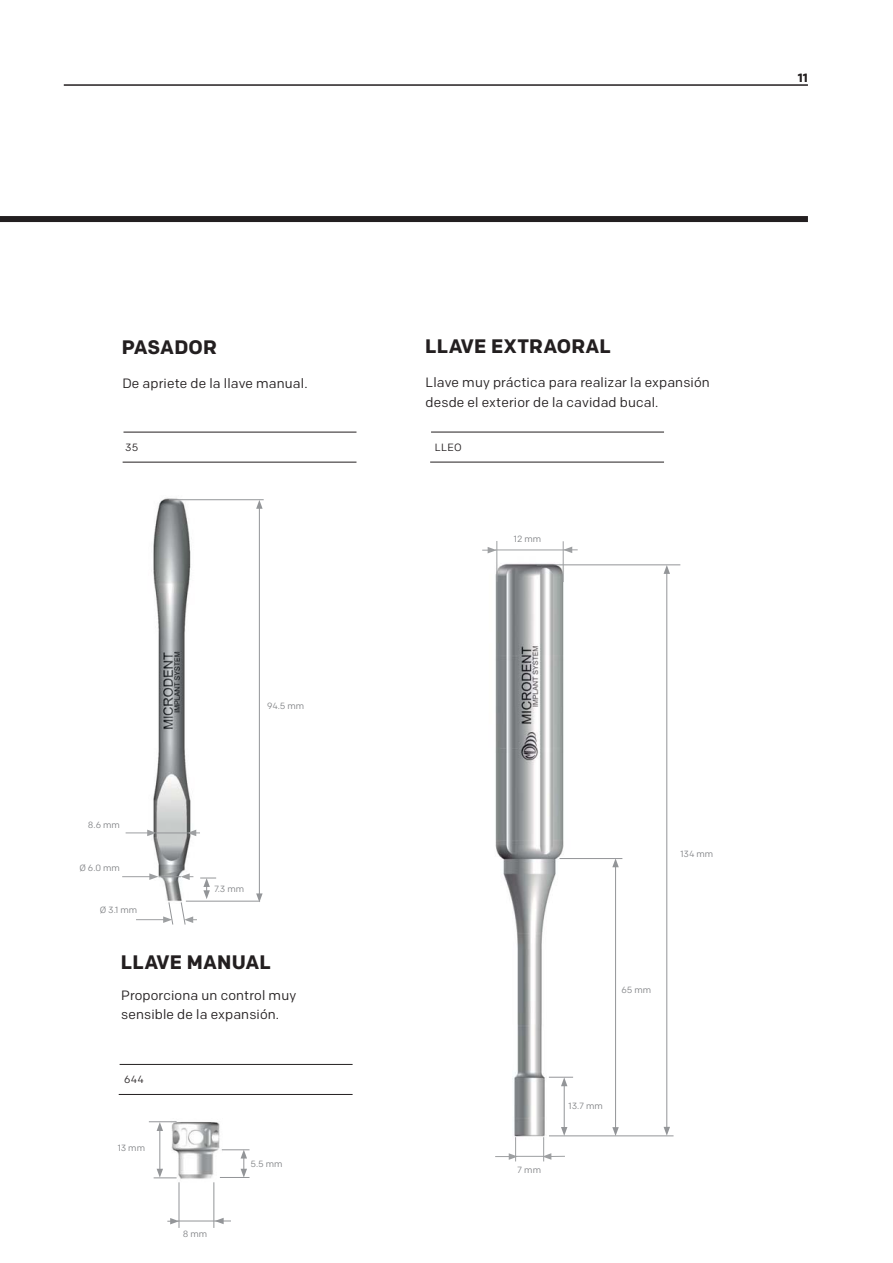
<style>
.page{position:relative;width:893px;height:1263px;background:#fff}
.page>*{position:absolute;margin:0;border:0;box-sizing:border-box;transform-origin:0 0}
.t1{font:700 19.5px "Colfax";letter-spacing:.01em;color:#231f20}
.t2{font:13.5px/19.5px "Colfax";letter-spacing:.01em;color:#231f20}
.t3{font:700 12px "Colfax";color:#231f20}
.t4{font:10.5px "Colfax";letter-spacing:.03em;color:#231f20}
.t5{font:9px "Colfax";color:#808285}
</style>
<div class="page">
<hr style="left:64px;top:84px;width:744px;height:2px;background:#231f20">
<img style="left:487px;top:541px;width:117px;height:621px">
<img style="left:148px;top:1121px;width:72px;height:81px">
<hr style="left:177px;top:1221px;width:42px;height:1px;background:#939598">
<hr style="left:179px;top:1182px;width:1px;height:46px;background:#939598">
<hr style="left:214px;top:1182px;width:1px;height:46px;background:#939598">
<svg style="left:215px;top:1218px;width:16px;height:6px"></svg>
<svg style="left:167px;top:1218px;width:12px;height:6px"></svg>
<svg style="left:220px;top:1149px;width:29px;height:29px"></svg>
<hr style="left:160px;top:1128px;width:1px;height:43px;background:#939598">
<svg style="left:154px;top:1169px;width:23px;height:9px"></svg>
<div style="left:0;top:216px;width:808px;height:6px;background:#231f20"></div>
<hr style="left:123px;top:432px;width:233px;height:1px;background:#231f20">
<hr style="left:123px;top:462px;width:233px;height:1px;background:#231f20">
<hr style="left:431px;top:432px;width:233px;height:1px;background:#231f20">
<hr style="left:430px;top:462px;width:234px;height:1px;background:#231f20">
<img style="left:125px;top:498px;width:98px;height:423px">
<svg style="left:187px;top:830px;width:13px;height:6px"></svg>
<svg style="left:126px;top:830px;width:30px;height:6px"></svg>
<hr style="left:122px;top:876px;width:30px;height:1px;background:#9d9fa1">
<hr style="left:136px;top:919px;width:30px;height:1px;background:#9d9fa1">
<hr style="left:186px;top:901px;width:74px;height:1px;background:#939598">
<hr style="left:156px;top:833px;width:31px;height:1px;background:#939598">
<hr style="left:169px;top:499px;width:95px;height:1px;background:#939598">
<svg style="left:149px;top:873px;width:67px;height:52px"></svg>
<hr style="left:259px;top:506px;width:1px;height:390px;background:#939598">
<svg style="left:256px;top:500px;width:7px;height:9px"></svg>
<svg style="left:256px;top:893px;width:7px;height:9px"></svg>
<hr style="left:495px;top:550px;width:74px;height:1px;background:#9d9fa1">
<svg style="left:564px;top:547px;width:14px;height:6px"></svg>
<hr style="left:549px;top:1135px;width:124px;height:1px;background:#939598">
<hr style="left:559px;top:858px;width:63px;height:1px;background:#939598">
<hr style="left:537px;top:565px;width:143px;height:1px;background:#939598">
<hr style="left:666px;top:571px;width:1px;height:558px;background:#939598">
<svg style="left:664px;top:565px;width:6px;height:9px"></svg>
<svg style="left:664px;top:1127px;width:6px;height:9px"></svg>
<hr style="left:615px;top:865px;width:1px;height:264px;background:#939598">
<svg style="left:612px;top:859px;width:7px;height:8px"></svg>
<svg style="left:612px;top:1127px;width:7px;height:9px"></svg>
<hr style="left:564px;top:1084px;width:1px;height:45px;background:#939598">
<svg style="left:549px;top:1077px;width:24px;height:9px"></svg>
<hr style="left:563px;top:541px;width:1px;height:41px;background:#9d9fa1">
<svg style="left:495px;top:1127px;width:72px;height:34px"></svg>
<svg style="left:149px;top:1121px;width:28px;height:10px"></svg>
<hr style="left:497px;top:541px;width:1px;height:41px;background:#9d9fa1">
<svg style="left:482px;top:547px;width:15px;height:6px"></svg>
<hr style="left:120px;top:1064px;width:233px;height:1px;background:#231f20">
<hr style="left:119px;top:1094px;width:234px;height:1px;background:#231f20">
<h1 class="t1" style="left:122px;top:339px;width:96px">PASADOR</h1>
<p class="t2" style="left:122px;top:375px;width:187px">De apriete de la llave manual.</p>
<p class="t4" style="left:125px;top:442px;width:15px">35</p>
<p class="t5" style="left:88px;top:821px;width:33px">8.6 mm</p>
<p class="t5" style="left:79px;top:864px;width:42px">Ø 6.0 mm</p>
<p class="t5" style="left:100px;top:906px;width:39px">Ø 3.1 mm</p>
<p class="t5" style="left:267px;top:701px;width:38px">94.5 mm</p>
<p class="t5" style="left:214px;top:884px;width:32px">7.3 mm</p>
<h1 class="t1" style="left:121px;top:954px;width:152px">LLAVE MANUAL</h1>
<p class="t2" style="left:121px;top:986px;width:176px">Proporciona un control muy sensible de la expansión.</p>
<p class="t4" style="left:124px;top:1074px;width:21px">644</p>
<p class="t5" style="left:118px;top:1143px;width:29px">13 mm</p>
<p class="t5" style="left:183px;top:1230px;width:26px">8 mm</p>
<p class="t5" style="left:251px;top:1159px;width:33px">5.5 mm</p>
<p class="t3" style="left:798px;top:73px;width:12px">11</p>
<h1 class="t1" style="left:425px;top:338px;width:187px">LLAVE EXTRAORAL</h1>
<p class="t2" style="left:426px;top:373px;width:286px">Llave muy práctica para realizar la expansión desde el exterior de la cavidad bucal.</p>
<p class="t4" style="left:435px;top:442px;width:28px">LLEO</p>
<p class="t5" style="left:514px;top:535px;width:29px">12 mm</p>
<p class="t5" style="left:680px;top:849px;width:34px">134 mm</p>
<p class="t5" style="left:621px;top:986px;width:31px">65 mm</p>
<p class="t5" style="left:517px;top:1166px;width:25px">7 mm</p>
<p class="t5" style="left:568px;top:1101px;width:36px">13.7 mm</p>
</div>
